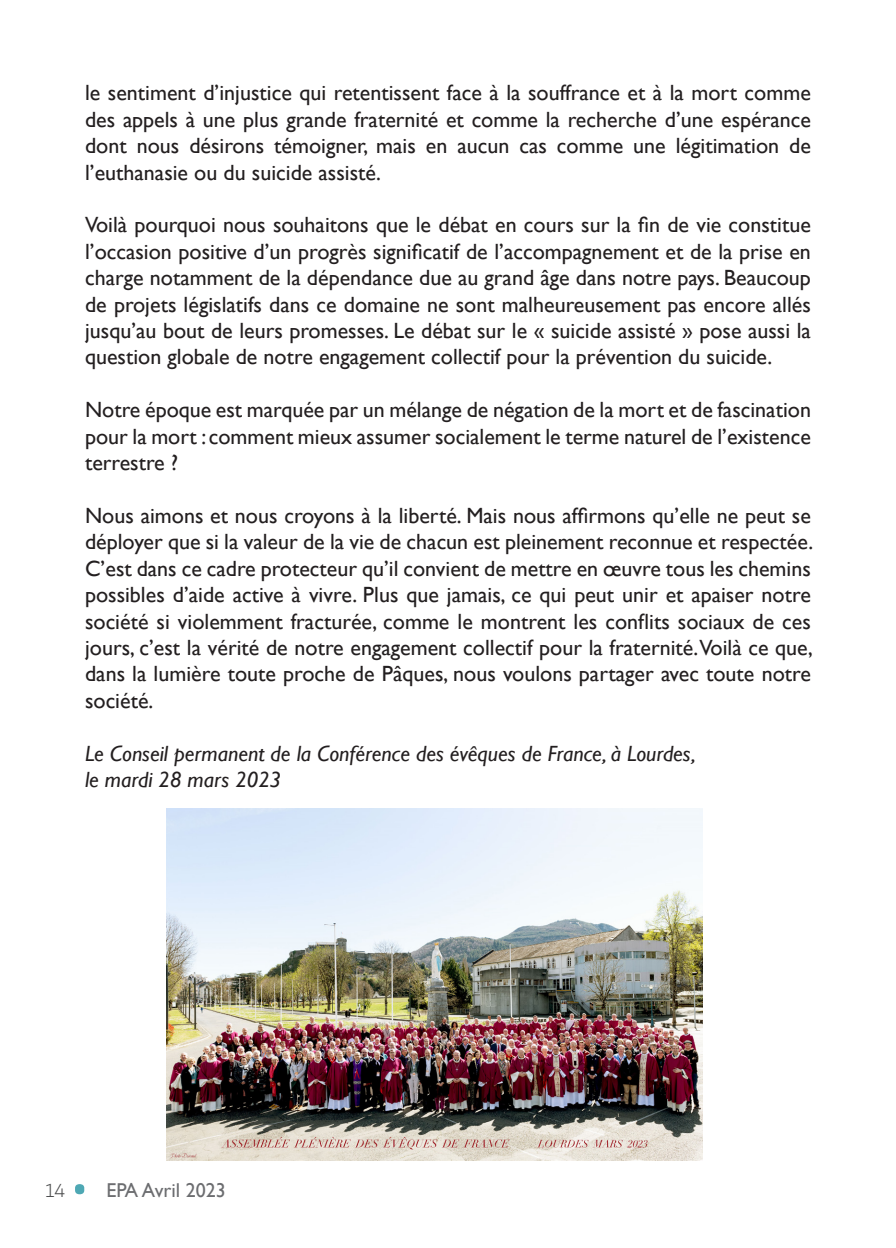
<style>
.page{position:relative;width:896px;height:1248px;background:#fff}
.page>*{position:absolute;margin:0;border:0;box-sizing:border-box;transform-origin:0 0}
.t1{font:22px/26.4px "Gill Sans";color:#231f20;text-align:justify}
.t2{font:italic 22px/26.4px "Gill Sans";color:#231f20}
.t3{font:20px "Gill Sans";color:#6c6d70}
.s1{font-family:"Sofia Sans";font-weight:300;color:#4b4c4d}
.s2{font-family:"Sofia Sans";font-weight:300;font-size:72px;color:#4ea8b4}
</style>
<div class="page">
<img style="left:166px;top:808px;width:537px;height:351px">
<p class="t1" style="left:85px;top:80px;width:727px">le sentiment d’injustice qui retentissent face à la souffrance et à la mort comme des appels à une plus grande fraternité et comme la recherche d’une espérance dont nous désirons témoigner, mais en aucun cas comme une légitimation de l’euthanasie ou du suicide assisté.</p>
<p class="t1" style="left:85px;top:212px;width:727px">Voilà pourquoi nous souhaitons que le débat en cours sur la fin de vie constitue l’occasion positive d’un progrès significatif de l’accompagnement et de la prise en charge notamment de la dépendance due au grand âge dans notre pays. Beaucoup de projets législatifs dans ce domaine ne sont malheureusement pas encore allés jusqu’au bout de leurs promesses. Le débat sur le « suicide assisté » pose aussi la question globale de notre engagement collectif pour la prévention du suicide.</p>
<p class="t1" style="left:85px;top:397px;width:727px">Notre époque est marquée par un mélange de négation de la mort et de fascination pour la mort : comment mieux assumer socialement le terme naturel de l’existence terrestre ?</p>
<p class="t1" style="left:85px;top:502px;width:729px">Nous aimons et nous croyons à la liberté. Mais nous affirmons qu’elle ne peut se déployer que si la valeur de la vie de chacun est pleinement reconnue et respectée.<br>C’est dans ce cadre protecteur qu’il convient de mettre en œuvre tous les chemins possibles d’aide active à vivre. Plus que jamais, ce qui peut unir et apaiser notre société si violemment fracturée, comme le montrent les conflits sociaux de ces jours, c’est la vérité de notre engagement collectif pour la fraternité.Voilà ce que, dans la lumière toute proche de Pâques, nous voulons partager avec toute notre société.</p>
<p class="t2" style="left:85px;top:740px;width:612px">Le Conseil permanent de la Conférence des évêques de France, à Lourdes, le mardi 28 mars 2023</p>
<p class="t3" style="left:45px;top:1177px;width:182px"><span class="s1">14</span> <span class="s2">•</span> EPA Avril 2023</p>
</div>
